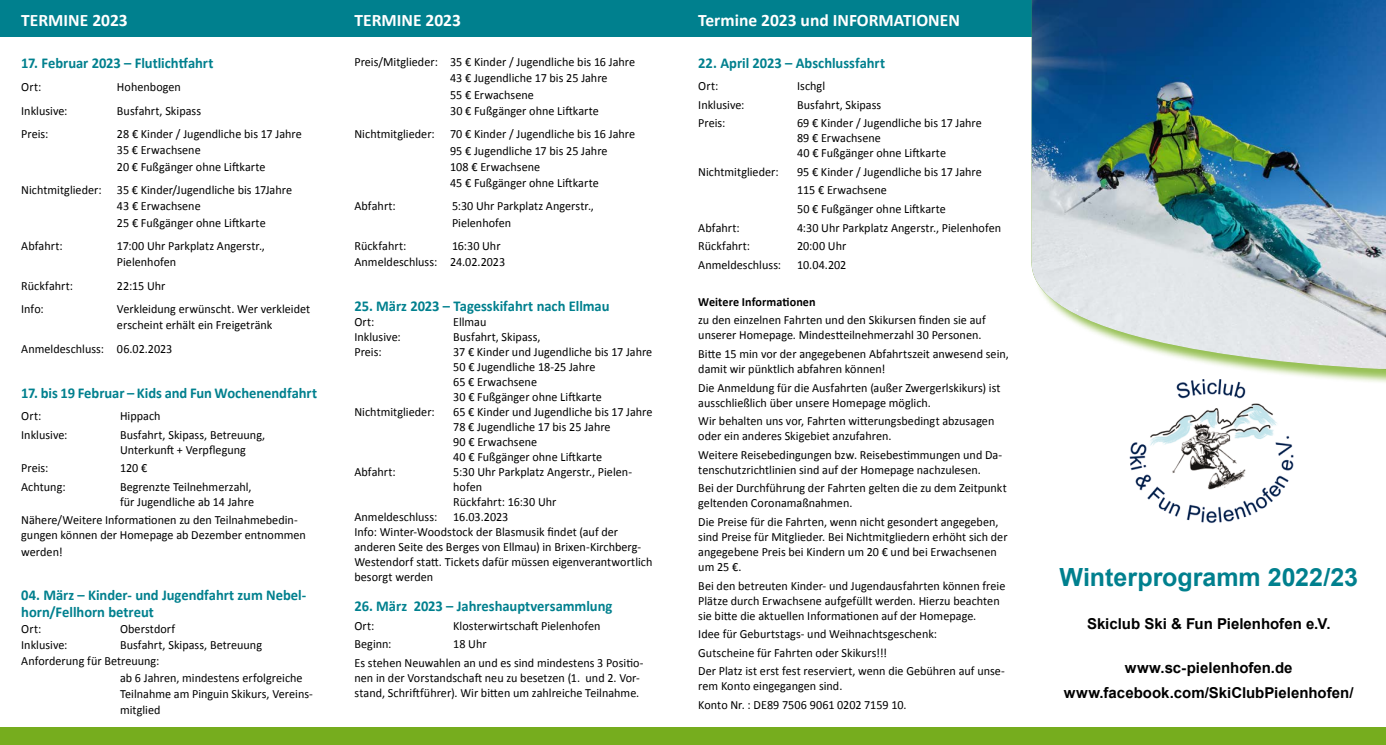
<style>
.page{position:relative;width:1386px;height:745px;background:#fff}
.page>*{position:absolute;margin:0;border:0;box-sizing:border-box;transform-origin:0 0}
.t1{font:700 25px "Arial";color:#00808e}
.t2{font:700 17.5px "Calibri";color:#fff}
.t3{font:700 15px/16.2px "Calibri";color:#00808e}
.t4{font:700 15px/25.1px "Arial";color:#000;text-align:center}
.t5{font:12.5px/15px "Calibri";color:#000}
.t6{font:700 12.5px "Calibri";letter-spacing:.005em;color:#000}
</style>
<div class="page">
<img style="left:1129px;top:385px;width:165px;height:138px">
<div style="left:0;top:0;width:1049px;height:36px;background:#00808e"></div>
<div style="left:1033px;top:0;width:352px;height:385px;background:#76ad1e;opacity:.75"></div>
<img style="left:1031px;top:0;width:354px;height:369px">
<div style="left:0;top:726px;width:1385px;height:18px;background:#76ad1e"></div>
<h2 class="t2" style="left:21px;top:9px;width:108px">TERMINE 2023</h2>
<h2 class="t2" style="left:354px;top:9px;width:108px">TERMINE 2023</h2>
<h2 class="t2" style="left:698px;top:9px;width:263px">Termine 2023 und INFORMATIONEN</h2>
<p class="t5" style="left:450px;top:54px;width:186px;line-height:16.2px;text-indent:-96px">Preis/Mitglieder: 35 € Kinder / Jugendliche bis 16 Jahre 43 € Jugendliche 17 bis 25 Jahre<br>55 € Erwachsene<br>30 € Fußgänger ohne Liftkarte</p>
<p class="t5" style="left:450px;top:126px;width:186px;line-height:16.2px;text-indent:-96px">Nichtmitglieder: 70 € Kinder / Jugendliche bis 16 Jahre 95 € Jugendliche 17 bis 25 Jahre<br>108 € Erwachsene<br>45 € Fußgänger ohne Liftkarte</p>
<p class="t5" style="left:354px;top:199px;width:43px">Abfahrt:</p>
<p class="t5" style="left:452px;top:198px;width:143px;line-height:16.2px">5:30 Uhr Parkplatz Angerstr.,<br>Pielenhofen</p>
<p class="t5" style="left:354px;top:238px;width:53px">Rückfahrt:</p>
<p class="t3" style="left:21px;top:55px;width:194px">17. Februar 2023 – Flutlichtfahrt</p>
<p class="t5" style="left:21px;top:80px;width:21px">Ort:</p>
<p class="t5" style="left:117px;top:80px;width:65px">Hohenbogen</p>
<p class="t5" style="left:21px;top:103px;width:48px">Inklusive:</p>
<p class="t5" style="left:117px;top:103px;width:86px">Busfahrt, Skipass</p>
<p class="t5" style="left:21px;top:126px;width:29px">Preis:</p>
<p class="t5" style="left:117px;top:126px;width:186px;line-height:16.2px">28 € Kinder / Jugendliche bis 17 Jahre<br>35 € Erwachsene<br>20 € Fußgänger ohne Liftkarte</p>
<p class="t5" style="left:117px;top:182px;width:177px;line-height:16.2px;text-indent:-96px">Nichtmitglieder: 35 € Kinder/Jugendliche bis 17Jahre<br>43 € Erwachsene<br>25 € Fußgänger ohne Liftkarte</p>
<p class="t5" style="left:21px;top:238px;width:43px">Abfahrt:</p>
<p class="t5" style="left:117px;top:237px;width:149px;line-height:16.2px">17:00 Uhr Parkplatz Angerstr.,<br>Pielenhofen</p>
<p class="t5" style="left:21px;top:278px;width:53px">Rückfahrt:</p>
<p class="t5" style="left:117px;top:278px;width:50px">22:15 Uhr</p>
<p class="t5" style="left:21px;top:301px;width:24px">Info:</p>
<p class="t5" style="left:117px;top:300px;width:195px;line-height:16.2px">Verkleidung erwünscht. Wer verkleidet erscheint erhält ein Freigetränk</p>
<p class="t5" style="left:21px;top:341px;width:153px">Anmeldeschluss: 06.02.2023</p>
<p class="t3" style="left:21px;top:384px;width:297px">17. bis 19 Februar – Kids and Fun Wochenendfahrt</p>
<p class="t5" style="left:21px;top:408px;width:21px">Ort:</p>
<p class="t5" style="left:120px;top:408px;width:42px">Hippach</p>
<p class="t5" style="left:21px;top:427px;width:48px">Inklusive:</p>
<p class="t5" style="left:120px;top:427px;width:147px">Busfahrt, Skipass, Betreuung,<br>Unterkunft + Verpflegung</p>
<p class="t5" style="left:21px;top:460px;width:29px">Preis:</p>
<p class="t5" style="left:120px;top:460px;width:29px">120 €</p>
<p class="t5" style="left:21px;top:479px;width:46px">Achtung:</p>
<p class="t5" style="left:120px;top:479px;width:135px">Begrenzte Teilnehmerzahl, für Jugendliche ab 14 Jahre</p>
<p class="t5" style="left:21px;top:512px;width:286px">Nähere/Weitere Informationen zu den Teilnahmebedin&shy;gungen können der Homepage ab Dezember entnommen</p>
<p class="t5" style="left:21px;top:543px;width:43px">werden!</p>
<p class="t3" style="left:21px;top:587px;width:286px">04. März – Kinder- und Jugendfahrt zum Nebel&shy;horn/Fellhorn betreut</p>
<p class="t5" style="left:21px;top:621px;width:21px">Ort:</p>
<p class="t5" style="left:120px;top:621px;width:57px">Oberstdorf</p>
<p class="t5" style="left:21px;top:637px;width:48px">Inklusive:</p>
<p class="t5" style="left:120px;top:637px;width:143px">Busfahrt, Skipass, Betreuung</p>
<p class="t5" style="left:21px;top:653px;width:140px">Anforderung für Betreuung:</p>
<p class="t5" style="left:120px;top:669px;width:184px">ab 6 Jahren, mindestens erfolgreiche</p>
<p class="t5" style="left:120px;top:686px;width:194px">Teilnahme am Pinguin Skikurs, Vereins-</p>
<p class="t5" style="left:120px;top:702px;width:42px">mitglied</p>
<p class="t3" style="left:698px;top:55px;width:188px">22. April 2023 – Abschlussfahrt</p>
<p class="t5" style="left:698px;top:78px;width:21px">Ort:</p>
<p class="t5" style="left:797px;top:78px;width:30px">Ischgl</p>
<p class="t5" style="left:698px;top:97px;width:48px">Inklusive:</p>
<p class="t5" style="left:797px;top:97px;width:86px">Busfahrt, Skipass</p>
<p class="t5" style="left:698px;top:115px;width:29px">Preis:</p>
<p class="t5" style="left:797px;top:115px;width:186px">69 € Kinder / Jugendliche bis 17 Jahre<br>89 € Erwachsene<br>40 € Fußgänger ohne Liftkarte</p>
<p class="t5" style="left:698px;top:164px;width:82px">Nichtmitglieder:</p>
<p class="t5" style="left:797px;top:162px;width:186px;line-height:18.5px">95 € Kinder / Jugendliche bis 17 Jahre<br>115 € Erwachsene<br>50 € Fußgänger ohne Liftkarte</p>
<p class="t5" style="left:698px;top:220px;width:43px">Abfahrt:</p>
<p class="t5" style="left:797px;top:220px;width:205px">4:30 Uhr Parkplatz Angerstr., Pielenhofen</p>
<p class="t5" style="left:698px;top:238px;width:53px">Rückfahrt:</p>
<p class="t5" style="left:797px;top:238px;width:51px">20:00 Uhr</p>
<p class="t5" style="left:698px;top:257px;width:84px">Anmeldeschluss:</p>
<p class="t5" style="left:797px;top:257px;width:51px">10.04.202</p>
<p class="t6" style="left:698px;top:293px;width:119px">Weitere Informationen</p>
<p class="t5" style="left:698px;top:312px;width:289px">zu den einzelnen Fahrten und den Skikursen finden sie auf unserer Homepage. Mindestteilnehmerzahl 30 Personen.</p>
<p class="t5" style="left:698px;top:346px;width:312px">Bitte 15 min vor der angegebenen Abfahrtszeit anwesend sein, damit wir pünktlich abfahren können!</p>
<p class="t5" style="left:698px;top:379px;width:304px">Die Anmeldung für die Ausfahrten (außer Zwergerlskikurs) ist ausschließlich über unsere Homepage möglich.</p>
<p class="t5" style="left:698px;top:413px;width:297px">Wir behalten uns vor, Fahrten witterungsbedingt abzusagen oder ein anderes Skigebiet anzufahren.</p>
<p class="t5" style="left:698px;top:446px;width:305px">Weitere Reisebedingungen bzw. Reisebestimmungen und Da&shy;tenschutzrichtlinien sind auf der Homepage nachzulesen.</p>
<p class="t5" style="left:698px;top:480px;width:310px">Bei der Durchführung der Fahrten gelten die zu dem Zeitpunkt geltenden Coronamaßnahmen.</p>
<p class="t5" style="left:698px;top:514px;width:311px">Die Preise für die Fahrten, wenn nicht gesondert angegeben, sind Preise für Mitglieder. Bei Nichtmitgliedern erhöht sich der angegebene Preis bei Kindern um 20 € und bei Erwachsenen um 25 €.</p>
<p class="t5" style="left:698px;top:577px;width:308px">Bei den betreuten Kinder- und Jugendausfahrten können freie<br>Plätze durch Erwachsene aufgefüllt werden. Hierzu beachten sie bitte die aktuellen Informationen auf der Homepage.</p>
<p class="t5" style="left:698px;top:624px;width:308px;line-height:18.5px">Idee für Geburtstags- und Weihnachtsgeschenk:<br>Gutscheine für Fahrten oder Skikurs!!!<br>Der Platz ist erst fest reserviert, wenn die Gebühren auf unse-</p>
<p class="t5" style="left:698px;top:676px;width:210px;line-height:18.5px">rem Konto eingegangen sind.<br>Konto Nr. : DE89 7506 9061 0202 7159 10.</p>
<p class="t5" style="left:354px;top:238px;width:152px;line-height:16.2px;text-indent:97px">16:30 Uhr<br>Anmeldeschluss: 24.02.2023</p>
<p class="t3" style="left:354px;top:297px;width:257px">25. März 2023 – Tagesskifahrt nach Ellmau</p>
<p class="t5" style="left:354px;top:314px;width:21px">Ort:</p>
<p class="t5" style="left:453px;top:314px;width:35px">Ellmau</p>
<p class="t5" style="left:354px;top:329px;width:48px">Inklusive:</p>
<p class="t5" style="left:453px;top:329px;width:89px">Busfahrt, Skipass,</p>
<p class="t5" style="left:354px;top:344px;width:29px">Preis:</p>
<p class="t5" style="left:453px;top:344px;width:201px">37 € Kinder und Jugendliche bis 17 Jahre<br>50 € Jugendliche 18-25 Jahre<br>65 € Erwachsene<br>30 € Fußgänger ohne Liftkarte</p>
<p class="t5" style="left:354px;top:404px;width:82px">Nichtmitglieder:</p>
<p class="t5" style="left:453px;top:404px;width:201px">65 € Kinder und Jugendliche bis 17 Jahre<br>78 € Jugendliche 17 bis 25 Jahre<br>90 € Erwachsene<br>40 € Fußgänger ohne Liftkarte</p>
<p class="t5" style="left:354px;top:464px;width:43px">Abfahrt:</p>
<p class="t5" style="left:453px;top:464px;width:180px">5:30 Uhr Parkplatz Angerstr., Pielen&shy;hofen<br>Rückfahrt: 16:30 Uhr</p>
<p class="t5" style="left:354px;top:509px;width:84px">Anmeldeschluss:</p>
<p class="t5" style="left:354px;top:509px;width:299px;text-indent:99px">16.03.2023<br>Info: Winter-Woodstock der Blasmusik findet (auf der anderen Seite des Berges von Ellmau) in Brixen-Kirchberg-Westendorf statt. Tickets dafür müssen eigenverantwortlich besorgt werden</p>
<p class="t3" style="left:354px;top:597px;width:259px">26. März 2023 – Jahreshauptversammlung</p>
<p class="t5" style="left:354px;top:617px;width:21px">Ort:</p>
<p class="t5" style="left:453px;top:617px;width:149px">Klosterwirtschaft Pielenhofen</p>
<p class="t5" style="left:354px;top:636px;width:39px">Beginn:</p>
<p class="t5" style="left:354px;top:634px;width:291px;line-height:18.5px;text-indent:99px">18 Uhr<br>Es stehen Neuwahlen an und es sind mindestens 3 Positio-</p>
<p class="t5" style="left:354px;top:669px;width:287px">nen in der Vorstandschaft neu zu besetzen (1. und 2. Vor&shy;stand, Schriftführer). Wir bitten um zahlreiche Teilnahme.</p>
<h1 class="t1" style="left:1059px;top:560px;width:300px">Winterprogramm 2022/23</h1>
<p class="t4" style="left:1087px;top:611px;width:245px">Skiclub Ski &amp; Fun Pielenhofen e.V.</p>
<p class="t4" style="left:1064px;top:654px;width:291px">www.sc-pielenhofen.de www.facebook.com/SkiClubPielenhofen/</p>
</div>
